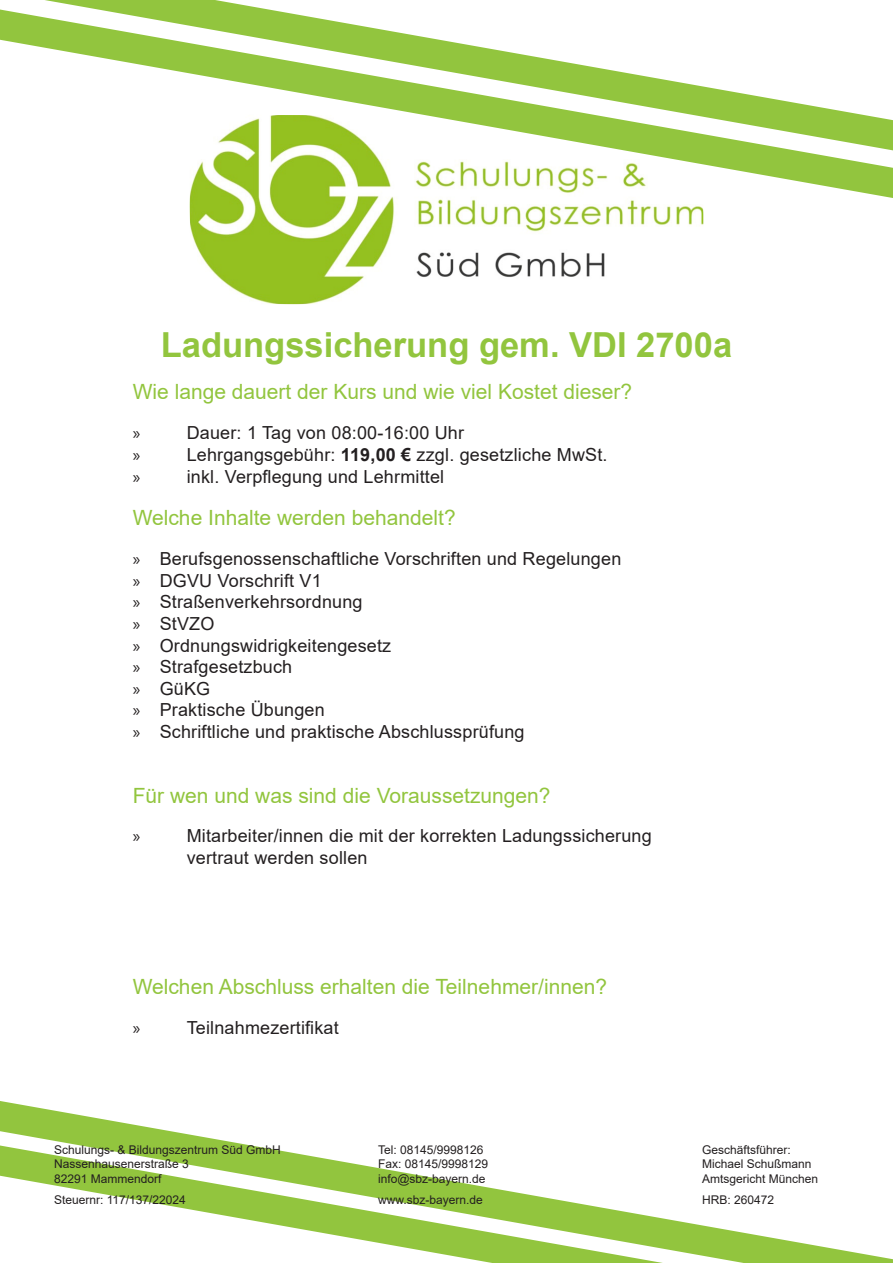
<style>
.page{position:relative;width:893px;height:1263px;background:#fff}
.page>*{position:absolute;margin:0;border:0;box-sizing:border-box;transform-origin:0 0}
.t1{font:700 34.5px "Arial";color:#92c53e}
.t2{font:21px "Arial";color:#92c53e}
.t3{font:18px/21.6px "Arial";letter-spacing:.01em;color:#231f20}
.t4{font:18px "Myriad Pro";color:#231f20}
.t5{font:12px "Arial";color:#231f20}
.s1{font-weight:700}
.s2{font-family:"Myriad Pro"}
</style>
<div class="page">
<img style="left:190px;top:198px;width:513px;height:107px">
<svg style="left:0;top:10px;width:893px;height:188px"></svg>
<svg style="left:44px;top:0;width:849px;height:150px"></svg>
<svg style="left:0;top:1101px;width:893px;height:162px"></svg>
<p class="t1" style="left:161px;top:320px;width:573px">Ladungssicherung gem. VDI 2700a</p>
<p class="t2" style="left:133px;top:377px;width:501px">Wie lange dauert der Kurs und wie viel Kostet dieser?</p>
<p class="t4" style="left:133px;top:422px;width:9px">»</p>
<p class="t3" style="left:187px;top:422px;width:279px">Dauer: 1 Tag von 08:00-16:00 Uhr</p>
<p class="t4" style="left:133px;top:444px;width:9px">»</p>
<p class="t3" style="left:187px;top:444px;width:422px">Lehrgangsgebühr: <span class="s1">119,00 €</span> zzgl. gesetzliche MwSt.</p>
<p class="t4" style="left:133px;top:465px;width:9px">»</p>
<p class="t3" style="left:187px;top:465px;width:259px">inkl. Verpflegung und Lehrmittel</p>
<p class="t2" style="left:133px;top:503px;width:324px">Welche Inhalte werden behandelt?</p>
<p class="t3" style="left:133px;top:548px;width:490px"><span class="s2">»</span> Berufsgenossenschaftliche Vorschriften und Regelungen</p>
<p class="t3" style="left:133px;top:570px;width:191px"><span class="s2">»</span> DGVU Vorschrift V1</p>
<p class="t3" style="left:133px;top:591px;width:231px"><span class="s2">»</span> Straßenverkehrsordnung</p>
<p class="t3" style="left:133px;top:613px;width:83px"><span class="s2">»</span> StVZO</p>
<p class="t3" style="left:133px;top:634px;width:260px"><span class="s2">»</span> Ordnungswidrigkeitengesetz</p>
<p class="t3" style="left:133px;top:656px;width:161px"><span class="s2">»</span> Strafgesetzbuch</p>
<p class="t3" style="left:133px;top:678px;width:79px"><span class="s2">»</span> GüKG</p>
<p class="t3" style="left:133px;top:699px;width:194px"><span class="s2">»</span> Praktische Übungen</p>
<p class="t3" style="left:133px;top:721px;width:393px"><span class="s2">»</span> Schriftliche und praktische Abschlussprüfung</p>
<p class="t2" style="left:133px;top:781px;width:419px">Für wen und was sind die Voraussetzungen?</p>
<p class="t4" style="left:133px;top:825px;width:9px">»</p>
<p class="t3" style="left:187px;top:825px;width:467px">Mitarbeiter/innen die mit der korrekten Ladungssicherung vertraut werden sollen</p>
<p class="t2" style="left:133px;top:972px;width:476px">Welchen Abschluss erhalten die Teilnehmer/innen?</p>
<p class="t4" style="left:133px;top:1016px;width:9px">»</p>
<p class="t3" style="left:187px;top:1016px;width:154px">Teilnahmezertifikat</p>
<p class="t5" style="left:54px;top:1141px;width:228px">Schulungs- &amp; Bildungszentrum Süd GmbH</p>
<p class="t5" style="left:378px;top:1141px;width:107px">Tel: 08145/9998126</p>
<p class="t5" style="left:702px;top:1141px;width:90px">Geschäftsführer:</p>
<p class="t5" style="left:54px;top:1156px;width:136px">Nassenhausenerstraße 3</p>
<p class="t5" style="left:378px;top:1156px;width:112px">Fax: 08145/9998129</p>
<p class="t5" style="left:702px;top:1156px;width:111px">Michael Schußmann</p>
<p class="t5" style="left:54px;top:1170px;width:109px">82291 Mammendorf</p>
<p class="t5" style="left:378px;top:1170px;width:109px">info@sbz-bayern.de</p>
<p class="t5" style="left:702px;top:1170px;width:118px">Amtsgericht München</p>
<p class="t5" style="left:54px;top:1192px;width:133px">Steuernr: 117/137/22024</p>
<p class="t5" style="left:378px;top:1192px;width:106px">www.sbz-bayern.de</p>
<p class="t5" style="left:702px;top:1192px;width:74px">HRB: 260472</p>
</div>
